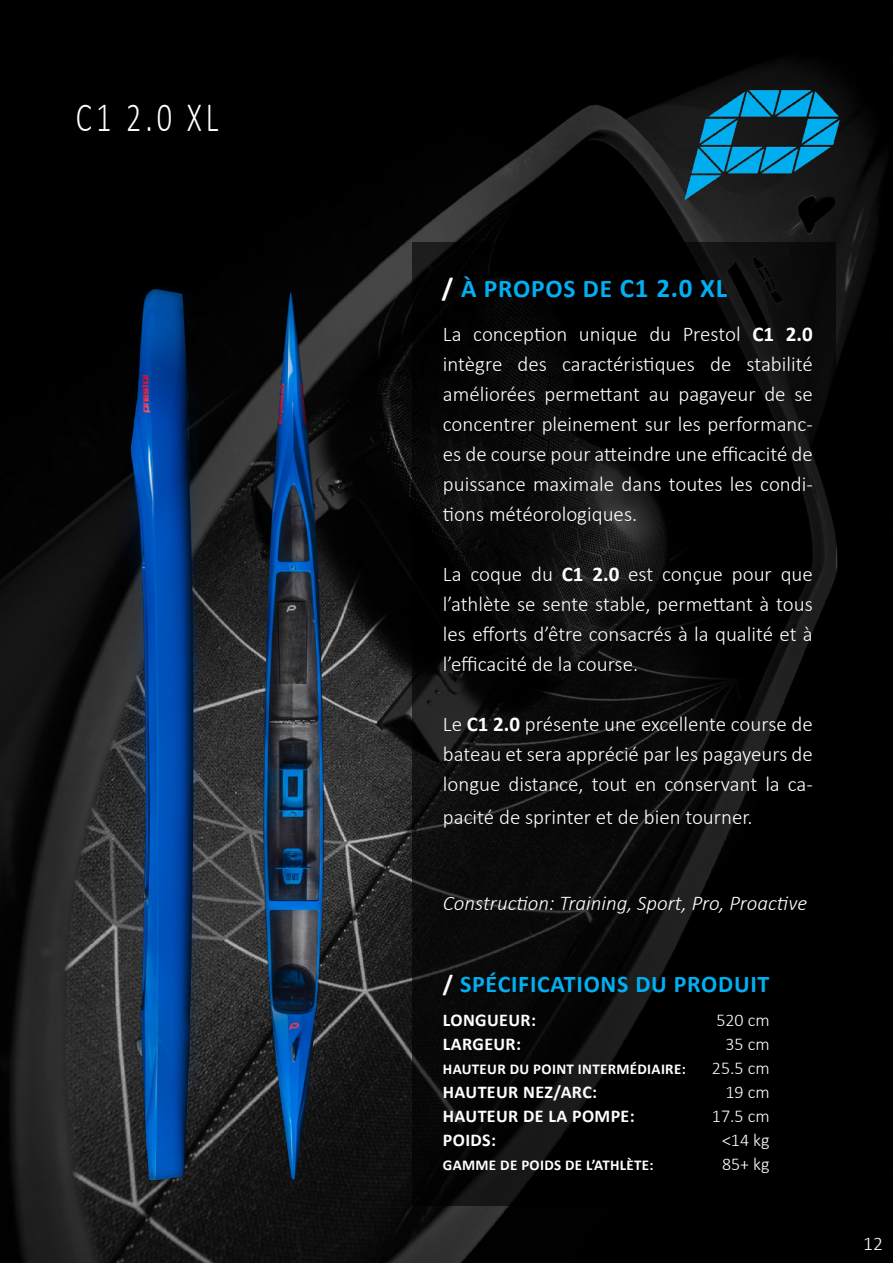
<style>
.page{position:relative;width:893px;height:1263px;background:#fff}
.page>*{position:absolute;margin:0;border:0;box-sizing:border-box;transform-origin:0 0}
.t1{font:300 42px "Calibri";color:#fff;scale:.72 1}
.t2{font:700 25.5px "Calibri";letter-spacing:.03em;color:#01aff2}
.t3{font:700 24px "Calibri";letter-spacing:.03em;color:#01aff2}
.t4{font:300 21px/30px "Calibri";color:#fff;text-align:justify}
.t5{font:italic 300 21px "Calibri";color:#fff}
.t6{font:300 19.5px "Calibri";color:#fff}
.t7{font:700 18px/24px "Calibri";letter-spacing:.02em;color:#fff}
.t8{font:300 18px/24px "Calibri";color:#fff;text-align:right}
.t9{font:700 15px "Calibri";letter-spacing:.02em;color:#fff}
.s1{font-size:27px;color:#fff}
.s2{font-size:27px}
.s3{font-weight:700}
.s4{color:#fff}
</style>
<div class="page">
<img style="left:0;top:0;width:893px;height:1263px">
<svg style="left:412px;top:242px;width:423px;height:963px;background:#070707"></svg>
<img style="left:677px;top:54px;width:170px;height:170px">
<img style="left:122px;top:287px;width:77px;height:895px">
<img style="left:255px;top:287px;width:77px;height:895px">
<h1 class="t1" style="left:76px;top:91px;width:200px">C1 2.0 XL</h1>
<p class="t2" style="left:442px;top:270px;width:287px"><span class="s1">/</span> À PROPOS DE <span class="s2">C1 2.0 XL</span></p>
<p class="t4" style="left:443px;top:319px;width:371px">La conception unique du Prestol <span class="s3">C1 2.0 </span>intègre des caractéristiques de stabilité améliorées permettant au pagayeur de se concentrer pleinement sur les performanc&shy;es de course pour atteindre une efficacité de puissance maximale dans toutes les condi&shy;tions météorologiques.</p>
<p class="t4" style="left:443px;top:559px;width:371px">La coque du <span class="s3">C1 2.0</span> est conçue pour que l’athlète se sente stable, permettant à tous les efforts d’être consacrés à la qualité et à l’efficacité de la course.</p>
<p class="t4" style="left:443px;top:709px;width:371px">Le <span class="s3">C1 2.0</span> présente une excellente course de bateau et sera apprécié par les pagayeurs de longue distance, tout en conservant la ca-</p>
<p class="t4" style="left:443px;top:802px;width:311px">pacité de sprinter et de bien tourner.</p>
<p class="t5" style="left:443px;top:890px;width:366px">Construction: Training, Sport, Pro, Proactive</p>
<p class="t3" style="left:443px;top:967px;width:328px"><span class="s4">/</span> SPÉCIFICATIONS DU PRODUIT</p>
<p class="t7" style="left:443px;top:1007px;width:95px">LONGUEUR:<br>LARGEUR:</p>
<p class="t9" style="left:443px;top:1058px;width:244px">HAUTEUR DU POINT INTERMÉDIAIRE:</p>
<p class="t7" style="left:443px;top:1079px;width:193px">HAUTEUR NEZ/ARC:<br>HAUTEUR DE LA POMPE:<br>POIDS:</p>
<p class="t9" style="left:443px;top:1154px;width:212px">GAMME DE POIDS DE L’ATHLÈTE:</p>
<p class="t8" style="left:712px;top:1007px;width:59px">520 cm<br>35 cm<br>25.5 cm<br>19 cm<br>17.5 cm &lt;14 kg<br>85+ kg</p>
<p class="t6" style="left:863px;top:1231px;width:21px">12</p>
</div>
